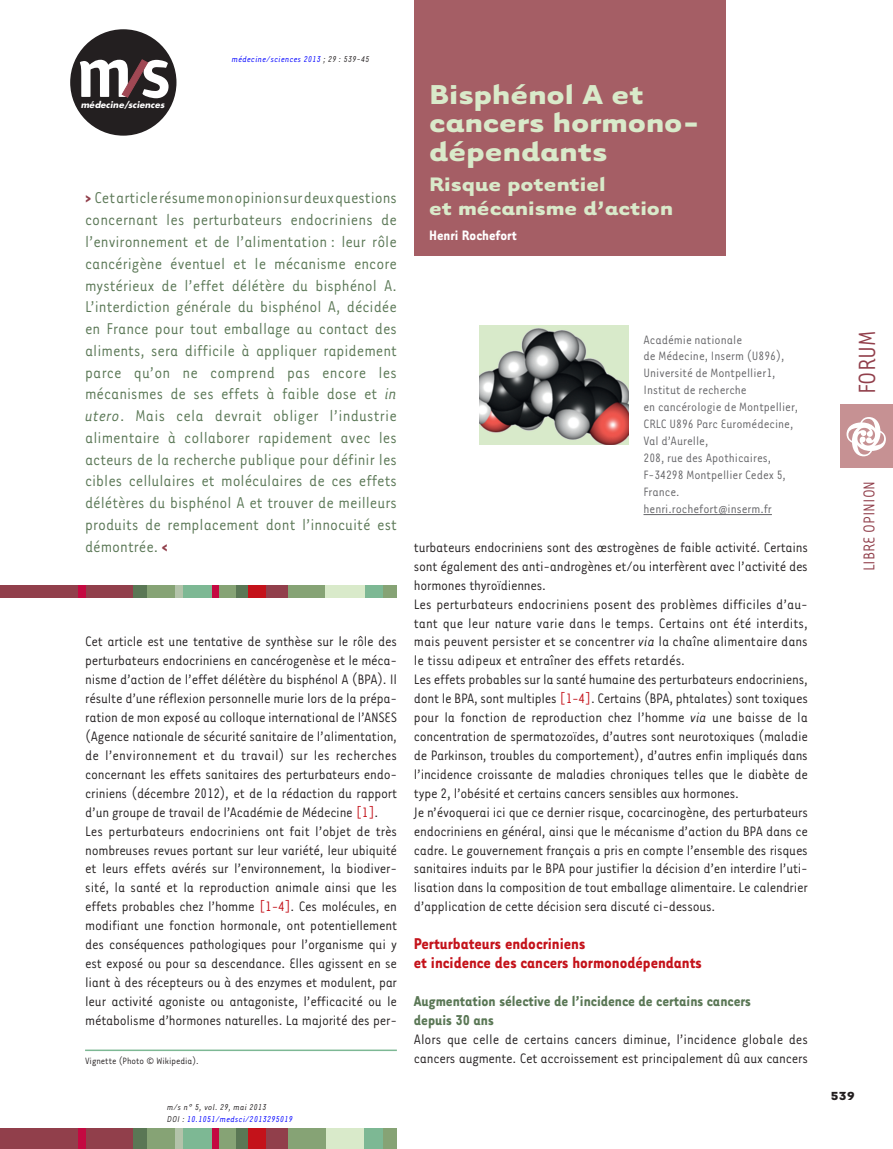
<style>
.page{position:relative;width:893px;height:1149px;background:#fff}
.page>*{position:absolute;margin:0;border:0;box-sizing:border-box;transform-origin:0 0}
.t1{font:700 31.5px/28.2px "Tarzana Wide";color:#d9eaca}
.t2{font:27px "Tarzana Narrow";color:#913f4b}
.t3{font:700 22.5px/24px "Tarzana Wide";color:#d9eaca}
.t4{font:18px/21.8px "Tarzana Narrow";color:#5a7755;text-align:justify}
.t5{font:700 18px/18.9px "Tarzana Narrow";color:#c4121a}
.t6{font:18px "Tarzana Narrow";color:#913f4b}
.t7{font:700 16.5px/18.9px "Tarzana Narrow";color:#5a7755}
.t8{font:15.75px/18.9px "Tarzana Narrow";letter-spacing:-.015em;color:#231f20}
.t9{font:700 15.75px "Tarzana Narrow";color:#fff}
.t10{font:13.95px/17px "Tarzana Narrow";color:#636366}
.t11{font:700 13.5px "Tarzana Wide";color:#231f20}
.t12{font:10.5px "Tarzana Narrow";color:#231f20}
.t13{font:italic 9.75px/11.7px "Tarzana Narrow";letter-spacing:.025em;color:#231f20}
.t14{font:italic 9.75px "Tarzana Narrow";letter-spacing:.025em;color:#00f}
.t15{font:italic 700 8.55px "Futura";letter-spacing:.01em;color:#fff}
.s1{color:#231f20}
.s2{font-weight:700;color:#913f4b}
.s3{font-style:italic}
.s4{color:#c4121a}
.s5{color:#00f}
</style>
<div class="page">
<div style="left:0;top:1127px;width:134px;height:21px;background:#913f4b"></div>
<div style="left:235px;top:1127px;width:13px;height:21px;background:#5a7755"></div>
<div style="left:78px;top:1127px;width:7px;height:21px;background:#c40941"></div>
<div style="left:133px;top:1127px;width:22px;height:21px;background:#5a7755"></div>
<div style="left:147px;top:1127px;width:29px;height:21px;background:#86a375"></div>
<div style="left:175px;top:1127px;width:9px;height:21px;background:#b3c3aa"></div>
<div style="left:183px;top:1127px;width:30px;height:21px;background:#7db894"></div>
<div style="left:217px;top:1127px;width:19px;height:21px;background:#86a375"></div>
<div style="left:213px;top:1127px;width:6px;height:21px;background:#c40941"></div>
<div style="left:248px;top:1127px;width:27px;height:21px;background:#c4121a"></div>
<div style="left:287px;top:1127px;width:39px;height:21px;background:#86a375"></div>
<div style="left:267px;top:1127px;width:21px;height:21px;background:#913f4b"></div>
<div style="left:326px;top:1127px;width:38px;height:21px;background:#d9eaca"></div>
<div style="left:364px;top:1127px;width:20px;height:21px;background:#7db894"></div>
<div style="left:383px;top:1127px;width:14px;height:21px;background:#86a375"></div>
<div style="left:840px;top:404px;width:53px;height:64px;background:#c69193"></div>
<svg style="left:847px;top:417px;width:39px;height:39px"></svg>
<img style="left:480px;top:325px;width:148px;height:119px">
<hr style="left:644px;top:514px;width:128px;height:1px;background:#636366">
<div style="left:414px;top:0;width:312px;height:255px;background:#a55e65"></div>
<div style="left:70px;top:29px;width:106px;height:107px;background:#231f20;border-radius:50%"></div>
<svg style="left:80px;top:60px;width:89px;height:38px"></svg>
<div style="left:0;top:585px;width:134px;height:13px;background:#913f4b"></div>
<div style="left:133px;top:585px;width:17px;height:13px;background:#5a7755"></div>
<div style="left:235px;top:585px;width:13px;height:13px;background:#5a7755"></div>
<div style="left:147px;top:585px;width:29px;height:13px;background:#86a375"></div>
<div style="left:181px;top:585px;width:32px;height:13px;background:#7db894"></div>
<div style="left:364px;top:585px;width:20px;height:13px;background:#7db894"></div>
<div style="left:217px;top:585px;width:19px;height:13px;background:#86a375"></div>
<div style="left:383px;top:585px;width:14px;height:13px;background:#86a375"></div>
<div style="left:287px;top:585px;width:38px;height:13px;background:#86a375"></div>
<div style="left:325px;top:585px;width:39px;height:13px;background:#d9eaca"></div>
<div style="left:176px;top:585px;width:7px;height:13px;background:#b3c3aa"></div>
<div style="left:78px;top:585px;width:7px;height:13px;background:#c40941"></div>
<div style="left:213px;top:585px;width:6px;height:13px;background:#c40941"></div>
<div style="left:248px;top:585px;width:27px;height:13px;background:#c4121a"></div>
<div style="left:267px;top:585px;width:21px;height:13px;background:#913f4b"></div>
<hr style="left:85px;top:1049px;width:312px;height:1px;background:#7db894">
<p class="t15" style="left:81px;top:101px;width:85px">médecine/sciences</p>
<p class="t14" style="left:232px;top:56px;width:139px">médecine/sciences 2013 <span class="s1">; 29 : 539-45</span></p>
<p class="t4" style="left:85px;top:189px;width:313px"><span class="s2">&gt;</span> Cet article résume mon opinion sur deux questions concernant les perturbateurs endocriniens de l’environnement et de l’alimentation : leur rôle cancérigène éventuel et le mécanisme encore mystérieux de l’effet délétère du bisphénol A.<br>L’interdiction générale du bisphénol A, décidée en France pour tout emballage au contact des aliments, sera difficile à appliquer rapidement parce qu’on ne comprend pas encore les mécanismes de ses effets à faible dose et <span class="s3">in utero</span>. Mais cela devrait obliger l’industrie alimentaire à collaborer rapidement avec les acteurs de la recherche publique pour définir les cibles cellulaires et moléculaires de ces effets délétères du bisphénol A et trouver de meilleurs produits de remplacement dont l’innocuité est démontrée. <span class="s2">&lt;</span></p>
<p class="t8" style="left:85px;top:633px;width:313px">Cet article est une tentative de synthèse sur le rôle des perturbateurs endocriniens en cancérogenèse et le méca&shy;nisme d’action de l’effet délétère du bisphénol A (BPA). Il résulte d’une réflexion personnelle murie lors de la prépa&shy;ration de mon exposé au colloque international de l’ANSES (Agence nationale de sécurité sanitaire de l’alimentation, de l’environnement et du travail) sur les recherches concernant les effets sanitaires des perturbateurs endo&shy;criniens (décembre 2012), et de la rédaction du rapport d’un groupe de travail de l’Académie de Médecine <span class="s4">[1]</span>.<br>Les perturbateurs endocriniens ont fait l’objet de très nombreuses revues portant sur leur variété, leur ubiquité et leurs effets avérés sur l’environnement, la biodiver&shy;sité, la santé et la reproduction animale ainsi que les effets probables chez l’homme <span class="s4">[1-4]</span>. Ces molécules, en modifiant une fonction hormonale, ont potentiellement des conséquences pathologiques pour l’organisme qui y est exposé ou pour sa descendance. Elles agissent en se liant à des récepteurs ou à des enzymes et modulent, par leur activité agoniste ou antagoniste, l’efficacité ou le métabolisme d’hormones naturelles. La majorité des per-</p>
<p class="t12" style="left:85px;top:1056px;width:115px">Vignette (Photo © Wikipedia).</p>
<p class="t13" style="left:167px;top:1101px;width:127px">m/s n° 5, vol. 29, mai 2013<br>DOI : <span class="s5">10.1051/medsci/2013295019</span></p>
<h1 class="t1" style="left:429px;top:84px;width:272px">Bisphénol A et cancers hormono&shy;dépendants</h1>
<h3 class="t3" style="left:429px;top:174px;width:245px">Risque potentiel<br>et mécanisme d’action</h3>
<p class="t9" style="left:429px;top:230px;width:89px">Henri Rochefort</p>
<p class="t10" style="left:644px;top:332px;width:156px">Académie nationale<br>de Médecine, Inserm (U896),<br>Université de Montpellier1,<br>Institut de recherche<br>en cancérologie de Montpellier,<br>CRLC U896 Parc Euromédecine,<br>Val d’Aurelle,<br>208, rue des Apothicaires,<br>F-34298 Montpellier Cedex 5,<br>France. henri.rochefort@inserm.fr</p>
<p class="t8" style="left:414px;top:539px;width:396px">turbateurs endocriniens sont des œstrogènes de faible activité. Certains sont également des anti-androgènes et/ou interfèrent avec l’activité des hormones thyroïdiennes.<br>Les perturbateurs endocriniens posent des problèmes difficiles d’au&shy;tant que leur nature varie dans le temps. Certains ont été interdits, mais peuvent persister et se concentrer <span class="s3">via</span> la chaîne alimentaire dans le tissu adipeux et entraîner des effets retardés.<br>Les effets probables sur la santé humaine des perturbateurs endocriniens, dont le BPA, sont multiples <span class="s4">[1-4]</span>. Certains (BPA, phtalates) sont toxiques pour la fonction de reproduction chez l’homme <span class="s3">via</span> une baisse de la concentration de spermatozoïdes, d’autres sont neurotoxiques (maladie de Parkinson, troubles du comportement), d’autres enfin impliqués dans l’incidence croissante de maladies chroniques telles que le diabète de type 2, l’obésité et certains cancers sensibles aux hormones.<br>Je n’évoquerai ici que ce dernier risque, cocarcinogène, des perturbateurs endocriniens en général, ainsi que le mécanisme d’action du BPA dans ce cadre. Le gouvernement français a pris en compte l’ensemble des risques sanitaires induits par le BPA pour justifier la décision d’en interdire l’uti&shy;lisation dans la composition de tout emballage alimentaire. Le calendrier d’application de cette décision sera discuté ci-dessous.</p>
<p class="t5" style="left:414px;top:935px;width:289px">Perturbateurs endocriniens<br>et incidence des cancers hormonodépendants</p>
<p class="t7" style="left:414px;top:992px;width:338px">Augmentation sélective de l’incidence de certains cancers depuis 30 ans</p>
<p class="t8" style="left:414px;top:1030px;width:396px">Alors que celle de certains cancers diminue, l’incidence globale des cancers augmente. Cet accroissement est principalement dû aux cancers</p>
<h2 class="t2" style="left:858px;top:394px;width:65px;rotate:-90deg">FORUM</h2>
<p class="t6" style="left:863px;top:571px;width:92px;rotate:-90deg">LIBRE OPINION</p>
<p class="t11" style="left:830px;top:1091px;width:26px">539</p>
</div>
